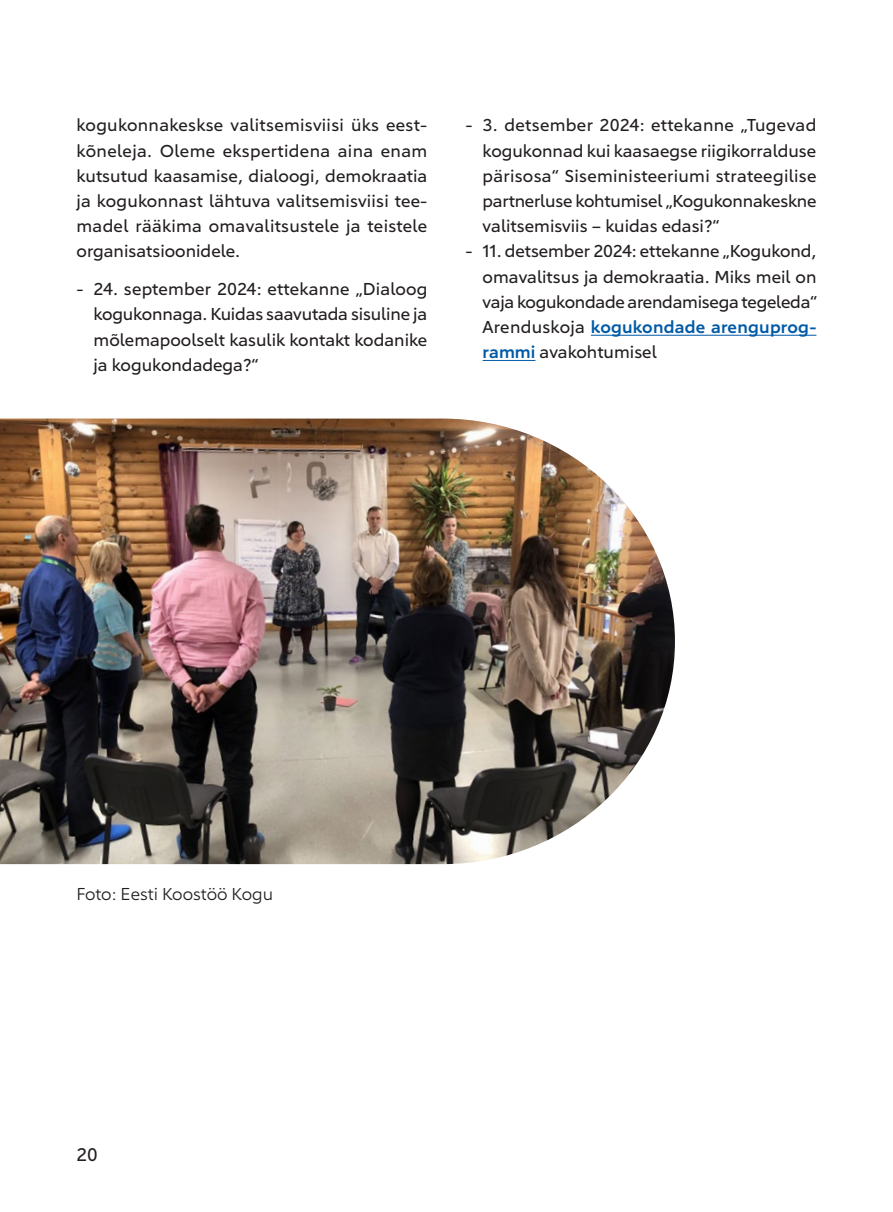
<style>
.page{position:relative;width:893px;height:1212px;background:#fff}
.page>*{position:absolute;margin:0;border:0;box-sizing:border-box;transform-origin:0 0}
.t1{font:18px "Carnero";color:#231f20}
.Keha_noindent{font:16.95px/25.2px "Carnero";color:#231f20;text-align:justify}
.Keha_space_after{font:16.95px "Carnero";color:#231f20}
.s1{font-weight:600;color:#005aa7}
</style>
<div class="page">
<hr style="left:591px;top:335px;width:225px;height:1px;background:#005aa7">
<hr style="left:483px;top:360px;width:52px;height:1px;background:#005aa7">
<img style="left:0;top:418px;width:675px;height:446px">
<p class="Keha_noindent" style="left:77px;top:113px;width:352px">kogukonnakeskse valitsemisviisi üks eest&shy;kõneleja. Oleme ekspertidena aina enam kutsutud kaasamise, dialoogi, demokraatia ja kogukonnast lähtuva valitsemisviisi tee&shy;madel rääkima omavalitsustele ja teistele organisatsioonidele.</p>
<p class="Keha_noindent" style="left:94px;top:276px;width:335px;text-indent:-17px">- 24. september 2024: ettekanne „Dialoog kogukonnaga. Kuidas saavutada sisuline ja mõlemapoolselt kasulik kontakt kodanike ja kogukondadega?“</p>
<p class="Keha_noindent" style="left:483px;top:113px;width:335px;text-indent:-17px">- 3. detsember 2024: ettekanne „Tugevad kogukonnad kui kaasaegse riigikorralduse pärisosa“ Siseministeeriumi strateegilise partnerluse kohtumisel „Kogukonnakeskne valitsemisviis – kuidas edasi?“</p>
<p class="Keha_noindent" style="left:483px;top:239px;width:336px;text-indent:-17px">- 11. detsember 2024: ettekanne „Kogukond, omavalitsus ja demokraatia. Miks meil on vaja kogukondade arendamisega tegeleda“ Arenduskoja <span class="s1">kogukondade arenguprog&shy;rammi</span> avakohtumisel</p>
<p class="Keha_space_after" style="left:77px;top:884px;width:198px">Foto: Eesti Koostöö Kogu</p>
<p class="t1" style="left:77px;top:1144px;width:23px">20</p>
</div>
